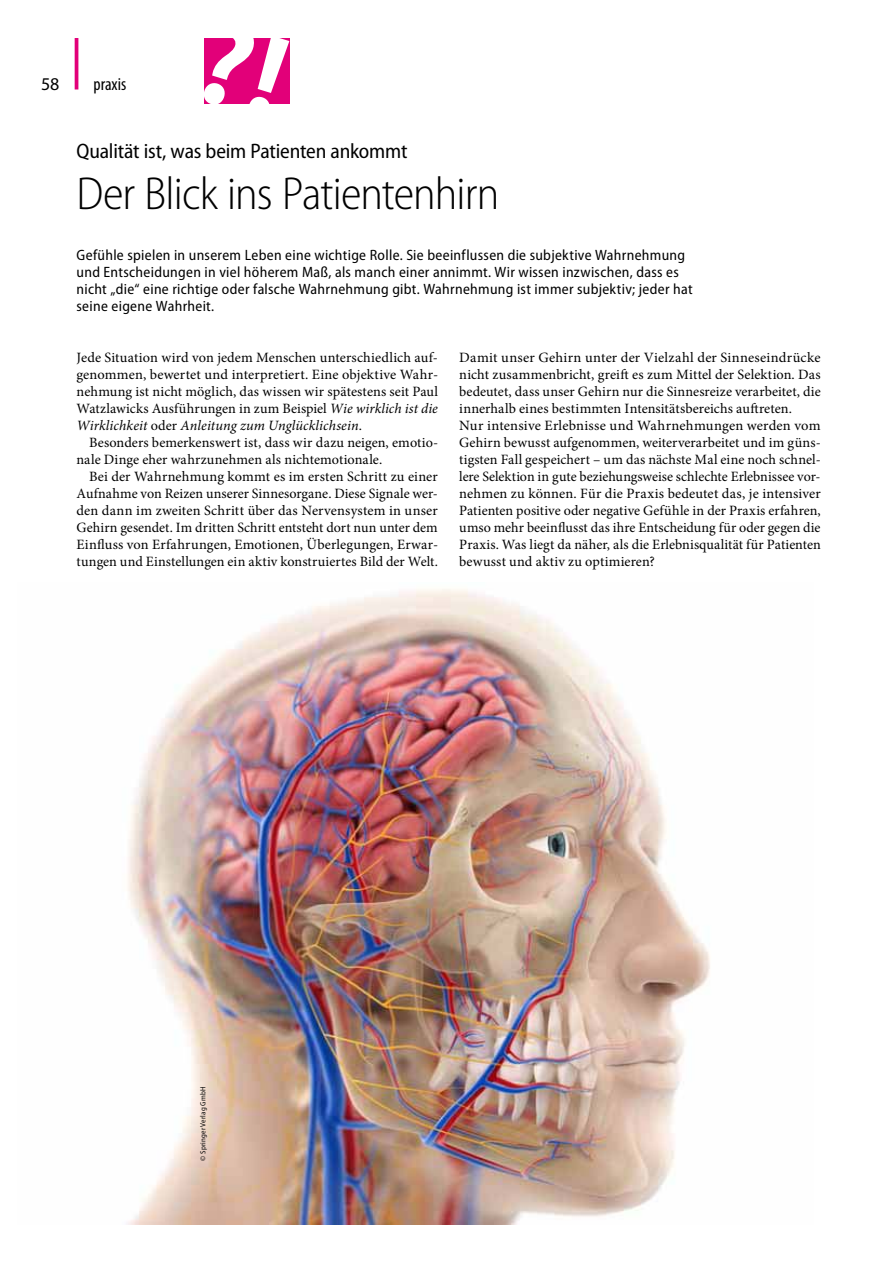
<style>
.page{position:relative;width:893px;height:1263px;background:#fff}
.page>*{position:absolute;margin:0;border:0;box-sizing:border-box;transform-origin:0 0}
.t1{font:300 semi-condensed 46.5px "Myriad Pro";letter-spacing:-.02em;color:#000}
.t2{font:semi-condensed 21px "Myriad Pro";letter-spacing:-.01em;color:#000}
.t3{font:condensed 18px "Myriad Pro";color:#000}
.t4{font:18px "Myriad Pro";color:#000}
.t5{font:semi-condensed 15px/17px "Myriad Pro";letter-spacing:.02em;color:#000}
.t6{font:14.25px/17px "Minion Pro";letter-spacing:.005em;color:#000;text-align:justify}
.t7{font:semi-condensed 7.5px "Myriad Pro";letter-spacing:.025em;color:#000}
.s1{font-style:italic}
</style>
<div class="page">
<hr style="left:75px;top:39px;width:3px;height:51px;background:#e20079">
<img style="left:127px;top:589px;width:583px;height:635px">
<div style="left:204px;top:38px;width:86px;height:66px;background:#e20079"></div>
<p class="t4" style="left:41px;top:73px;width:20px">58</p>
<p class="t3" style="left:94px;top:73px;width:34px">praxis</p>
<h2 class="t2" style="left:77px;top:142px;width:332px">Qualität ist, was beim Patienten ankommt</h2>
<h1 class="t1" style="left:77px;top:165px;width:424px">Der Blick ins Patientenhirn</h1>
<p class="t5" style="left:77px;top:247px;width:617px">Gefühle spielen in unserem Leben eine wichtige Rolle. Sie beeinflussen die subjektive Wahrnehmung und Entscheidungen in viel höherem Maß, als manch einer annimmt. Wir wissen inzwischen, dass es nicht „die“ eine richtige oder falsche Wahrnehmung gibt. Wahrnehmung ist immer subjektiv; jeder hat seine eigene Wahrheit.</p>
<p class="t6" style="left:77px;top:350px;width:363px">Jede Situation wird von jedem Menschen unterschiedlich auf&shy;genommen, bewertet und interpretiert. Eine objektive Wahr&shy;nehmung ist nicht möglich, das wissen wir spätestens seit Paul Watzlawicks Ausführungen in zum Beispiel <span class="s1">Wie wirklich ist die Wirklichkeit</span> oder <span class="s1">Anleitung zum Unglücklichsein</span>.</p>
<p class="t6" style="left:76px;top:435px;width:363px;text-indent:13px">Besonders bemerkenswert ist, dass wir dazu neigen, emotio&shy;nale Dinge eher wahrzunehmen als nichtemotionale.</p>
<p class="t6" style="left:77px;top:469px;width:363px;text-indent:13px">Bei der Wahrnehmung kommt es im ersten Schritt zu einer Aufnahme von Reizen unserer Sinnesorgane. Diese Signale wer&shy;den dann im zweiten Schritt über das Nervensystem in unser Gehirn gesendet. Im dritten Schritt entsteht dort nun unter dem Einfluss von Erfahrungen, Emotionen, Überlegungen, Erwar&shy;tungen und Einstellungen ein aktiv konstruiertes Bild der Welt.</p>
<p class="t6" style="left:459px;top:350px;width:363px;text-align:left">Damit unser Gehirn unter der Vielzahl der Sinneseindrücke nicht zusammenbricht, greift es zum Mittel der Selektion. Das bedeutet, dass unser Gehirn nur die Sinnesreize verarbeitet, die innerhalb eines bestimmten Intensitätsbereichs auftreten.<br>Nur intensive Erlebnisse und Wahrnehmungen werden vom Gehirn bewusst aufgenommen, weiterverarbeitet und im güns&shy;tigsten Fall gespeichert – um das nächste Mal eine noch schnel&shy;lere Selektion in gute beziehungsweise schlechte Erlebnissee vor&shy;nehmen zu können. Für die Praxis bedeutet das, je intensiver Patienten positive oder negative Gefühle in der Praxis erfahren, umso mehr beeinflusst das ihre Entscheidung für oder gegen die Praxis. Was liegt da näher, als die Erlebnisqualität für Patienten bewusst und aktiv zu optimieren?</p>
<p class="t7" style="left:200px;top:1161px;width:75px;rotate:-90deg">© Springer Verlag GmbH</p>
</div>
